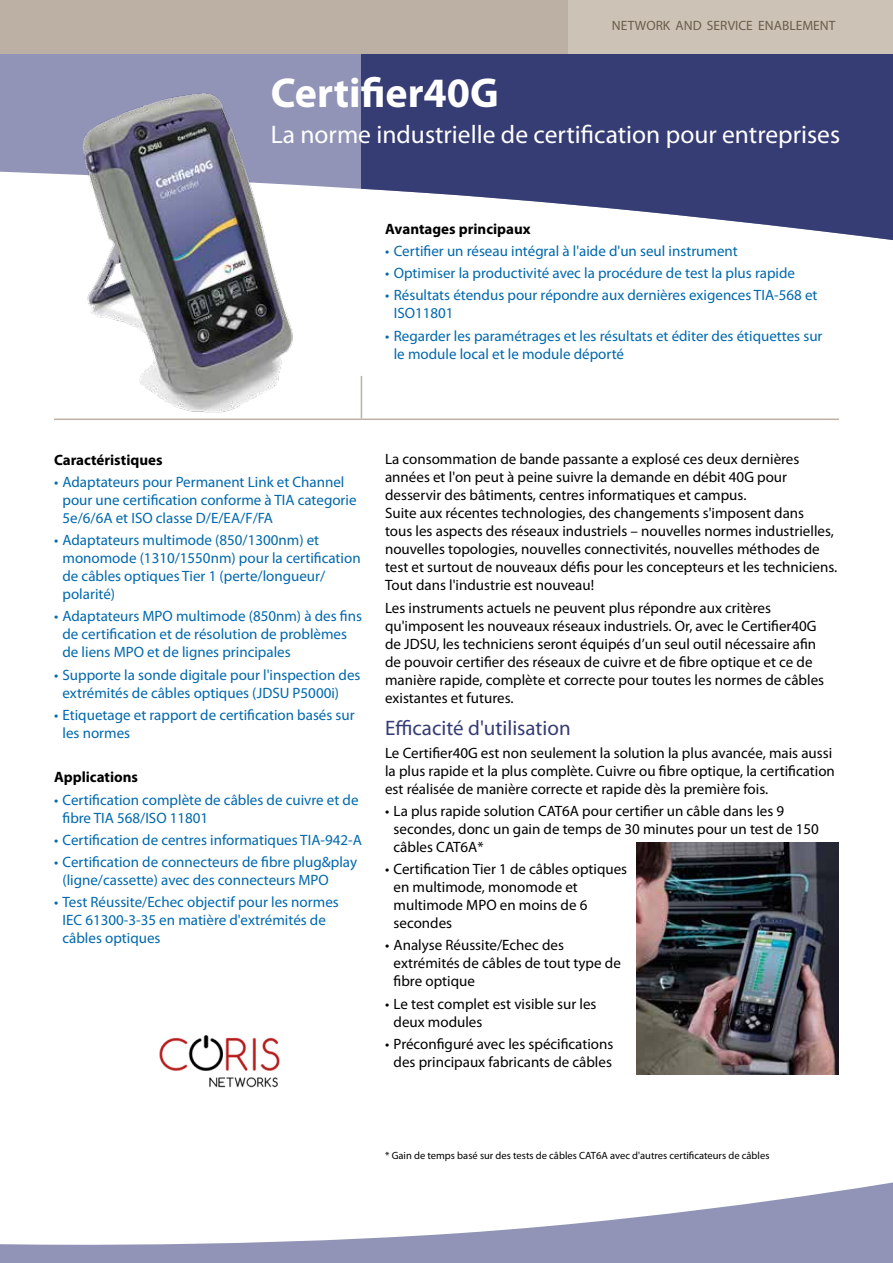
<style>
.page{position:relative;width:893px;height:1263px;background:#fff}
.page>*{position:absolute;margin:0;border:0;box-sizing:border-box;transform-origin:0 0}
.t1{font:700 42px "Myriad Pro";color:#fff}
.t2{font:25.5px "Myriad Pro";color:#fff}
.t3{font:21px "Myriad Pro";color:#363c74}
.t4{font:15px/18px "Myriad Pro";color:#000}
.t5{font:15px/18px "Myriad Pro";color:#0068ac}
.t6{font:700 15px "Myriad Pro";color:#000}
.t7{font:13.5px "Myriad Pro";color:#695e4a}
.t8{font:10.5px "Myriad Pro";color:#000}
</style>
<div class="page">
<img style="left:637px;top:843px;width:202px;height:231px">
<div style="left:0;top:53px;width:361px;height:136px;background:#9194b6"></div>
<svg style="left:361px;top:53px;width:532px;height:187px;fill:#363c74"></svg>
<div style="left:568px;top:0;width:325px;height:53px;background:#cdc2b6"></div>
<div style="left:0;top:0;width:568px;height:53px;background:#bbb0a3"></div>
<svg style="left:0;top:1182px;width:893px;height:81px"></svg>
<img style="left:56px;top:89px;width:252px;height:324px">
<hr style="left:54px;top:418px;width:785px;height:2px;background:#bbb0a3">
<hr style="left:361px;top:376px;width:1px;height:42px;background:#bbb0a3">
<img style="left:159px;top:1035px;width:121px;height:53px">
<p class="t7" style="left:612px;top:17px;width:225px">NETWORK AND SERVICE ENABLEMENT</p>
<h1 class="t1" style="left:271px;top:65px;width:230px">Certifier40G</h1>
<h2 class="t2" style="left:271px;top:118px;width:571px">La norme industrielle de certification pour entreprises</h2>
<p class="t6" style="left:385px;top:219px;width:147px">Avantages principaux</p>
<p class="t5" style="left:385px;top:242px;width:354px">• Certifier un réseau intégral à l'aide d'un seul instrument</p>
<p class="t5" style="left:385px;top:264px;width:411px">• Optimiser la productivité avec la procédure de test la plus rapide</p>
<p class="t5" style="left:394px;top:286px;width:425px;text-indent:-9px">• Résultats étendus pour répondre aux dernières exigences TIA-568 et<br>ISO11801</p>
<p class="t5" style="left:394px;top:326px;width:430px;text-indent:-9px">• Regarder les paramétrages et les résultats et éditer des étiquettes sur le module local et le module déporté</p>
<p class="t6" style="left:54px;top:450px;width:110px">Caractéristiques</p>
<p class="t5" style="left:63px;top:472px;width:296px;text-indent:-9px">• Adaptateurs pour Permanent Link et Channel pour une certification conforme à TIA categorie<br>5e/6/6A et ISO classe D/E/EA/F/FA</p>
<p class="t5" style="left:63px;top:531px;width:300px;text-indent:-9px">• Adaptateurs multimode (850/1300nm) et monomode (1310/1550nm) pour la certification de câbles optiques Tier 1 (perte/longueur/ polarité)</p>
<p class="t5" style="left:63px;top:607px;width:301px;text-indent:-9px">• Adaptateurs MPO multimode (850nm) à des fins de certification et de résolution de problèmes de liens MPO et de lignes principales</p>
<p class="t5" style="left:63px;top:665px;width:299px;text-indent:-9px">• Supporte la sonde digitale pour l'inspection des extrémités de câbles optiques (JDSU P5000i)</p>
<p class="t5" style="left:63px;top:705px;width:294px;text-indent:-9px">• Etiquetage et rapport de certification basés sur les normes</p>
<p class="t6" style="left:54px;top:767px;width:86px">Applications</p>
<p class="t5" style="left:63px;top:790px;width:298px;text-indent:-9px">• Certification complète de câbles de cuivre et de fibre TIA 568/ISO 11801</p>
<p class="t5" style="left:54px;top:830px;width:309px">• Certification de centres informatiques TIA-942-A</p>
<p class="t5" style="left:63px;top:853px;width:296px;text-indent:-9px">• Certification de connecteurs de fibre plug&amp;play (ligne/cassette) avec des connecteurs MPO</p>
<p class="t5" style="left:63px;top:893px;width:278px;text-indent:-9px">• Test Réussite/Echec objectif pour les normes<br>IEC 61300-3-35 en matière d'extrémités de câbles optiques</p>
<p class="t4" style="left:385px;top:450px;width:454px">La consommation de bande passante a explosé ces deux dernières années et l'on peut à peine suivre la demande en débit 40G pour desservir des bâtiments, centres informatiques et campus.<br>Suite aux récentes technologies, des changements s'imposent dans<br>tous les aspects des réseaux industriels – nouvelles normes industrielles, nouvelles topologies, nouvelles connectivités, nouvelles méthodes de test et surtout de nouveaux défis pour les concepteurs et les techniciens.<br>Tout dans l'industrie est nouveau!</p>
<p class="t4" style="left:385px;top:598px;width:440px">Les instruments actuels ne peuvent plus répondre aux critères qu'imposent les nouveaux réseaux industriels. Or, avec le Certifier40G de JDSU, les techniciens seront équipés d’un seul outil nécessaire afin de pouvoir certifier des réseaux de cuivre et de fibre optique et ce de manière rapide, complète et correcte pour toutes les normes de câbles existantes et futures.</p>
<h3 class="t3" style="left:385px;top:715px;width:187px">Efficacité d'utilisation</h3>
<p class="t4" style="left:385px;top:743px;width:451px">Le Certifier40G est non seulement la solution la plus avancée, mais aussi la plus rapide et la plus complète. Cuivre ou fibre optique, la certification est réalisée de manière correcte et rapide dès la première fois.</p>
<p class="t4" style="left:394px;top:801px;width:427px;text-indent:-9px">• La plus rapide solution CAT6A pour certifier un câble dans les 9 secondes, donc un gain de temps de 30 minutes pour un test de 150 câbles CAT6A*</p>
<p class="t4" style="left:394px;top:860px;width:235px;text-indent:-9px">• Certification Tier 1 de câbles optiques en multimode, monomode et multimode MPO en moins de 6 secondes</p>
<p class="t4" style="left:394px;top:936px;width:229px;text-indent:-9px">• Analyse Réussite/Echec des extrémités de câbles de tout type de fibre optique</p>
<p class="t4" style="left:394px;top:994px;width:204px;text-indent:-9px">• Le test complet est visible sur les deux modules</p>
<p class="t4" style="left:385px;top:1034px;width:230px;text-align:center">• Préconfiguré avec les spécifications des principaux fabricants de câbles</p>
<p class="t8" style="left:385px;top:1149px;width:386px">* Gain de temps basé sur des tests de câbles CAT6A avec d'autres certificateurs de câbles</p>
</div>
